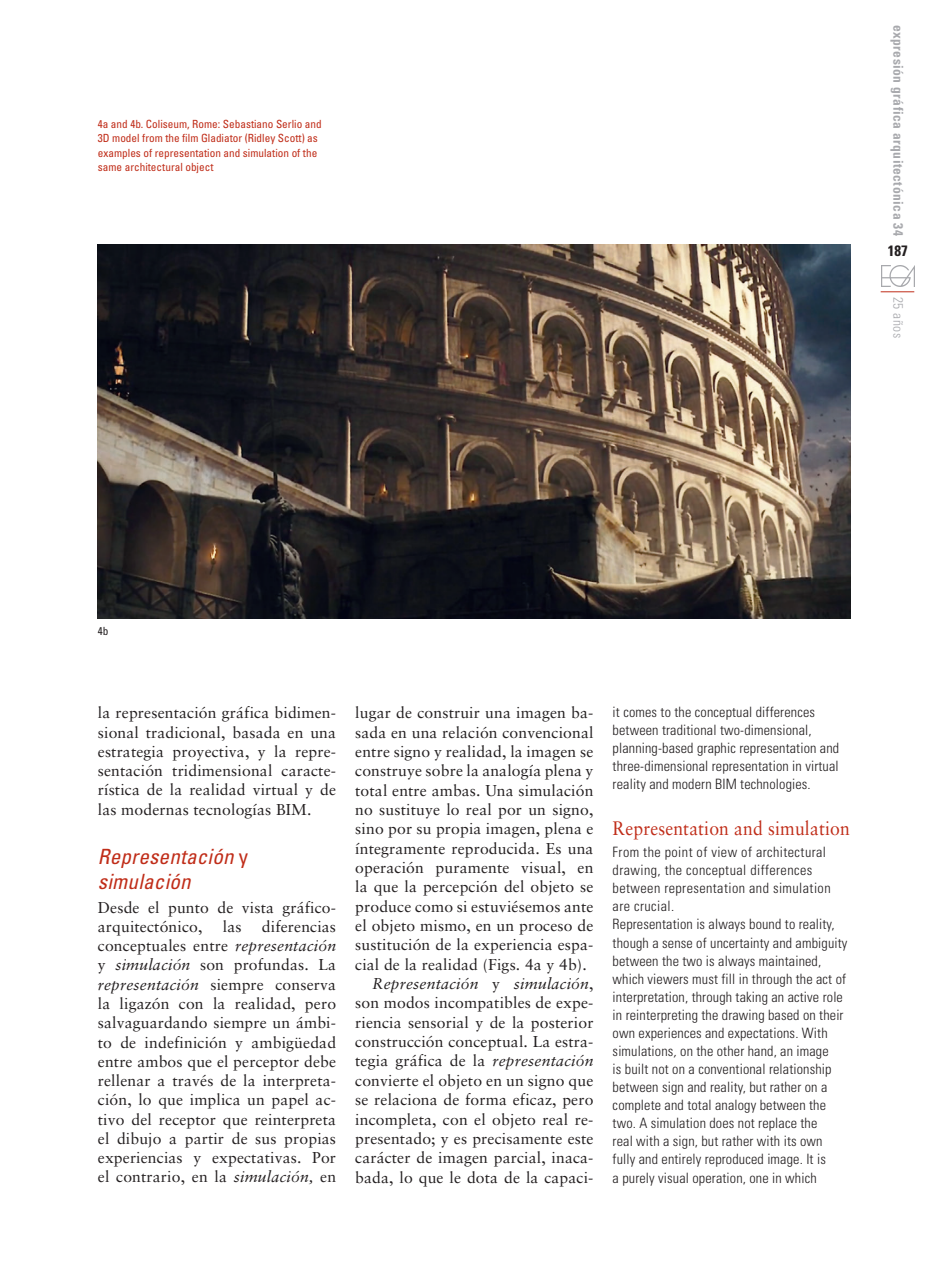
<style>
.page{position:relative;width:936px;height:1276px;background:#fff}
.page>*{position:absolute;margin:0;border:0;box-sizing:border-box;transform-origin:0 0}
.TITULAR_1_CAST{font:italic condensed 21px/25.5px "Univers";letter-spacing:.01em;color:#c02d19}
.TITULAR_1_INGLES{font:19.5px "Sabon";letter-spacing:.01em;color:#c02d19;scale:.9 1}
.t1{font:15.75px/19.4px "Sabon";letter-spacing:.01em;color:#231f20;text-align:justify}
.t2{font:700 condensed 15px "Univers";color:#231f20}
.Body{font:300 condensed 14.25px/18px "Univers";letter-spacing:.01em;color:#231f20}
.Body-2{font:300 condensed 14.25px/18px "Univers";letter-spacing:.03em;color:#231f20}
.t3{font:700 condensed 13.5px "Univers";letter-spacing:.035em;color:#a8a9ad}
.t4{font:300 condensed 13.5px "Univers";letter-spacing:.035em;color:#a8a9ad}
.t5{font:condensed 11.25px/14.2px "Univers";color:#c02d19}
.PIES_DE_FOTO_INGLES{font:condensed 11.25px "Univers";color:#231f20}
.s1{font-style:normal}
.s2{font-style:italic}
</style>
<div class="page">
<img style="left:881px;top:265px;width:33px;height:21px">
<hr style="left:880px;top:291px;width:34px;height:1px;background:#c02d19">
<img style="left:98px;top:244px;width:752px;height:375px">
<p class="t5" style="left:98px;top:117px;width:225px">4a and 4b. Coliseum, Rome: Sebastiano Serlio and 3D model from the film Gladiator (Ridley Scott) as examples of representation and simulation of the same architectural object</p>
<p class="t3" style="left:906px;top:25px;width:213px;rotate:90deg">expresión gráfica arquitectónica 34</p>
<p class="t2" style="left:887px;top:242px;width:21px">187</p>
<p class="t4" style="left:906px;top:297px;width:43px;rotate:90deg">25 años</p>
<p class="PIES_DE_FOTO_INGLES" style="left:98px;top:623px;width:12px">4b</p>
<p class="t1" style="left:98px;top:703px;width:240px">la representación gráfica bidimen&shy;sional tradicional, basada en una estrategia proyectiva, y la repre&shy;sentación tridimensional caracte&shy;rística de la realidad virtual y de las modernas tecnologías BIM.</p>
<p class="TITULAR_1_CAST" style="left:98px;top:843px;width:152px">Representación <span class="s1">y </span>simulación</p>
<p class="t1" style="left:98px;top:897px;width:240px">Desde el punto de vista gráfico&shy;arquitectónico,</p>
<p class="t1" style="left:98px;top:916px;width:240px;text-indent:164px">diferencias conceptuales entre <span class="s2">representación </span>y <span class="s2">simulación</span> son profundas. La <span class="s2">representación</span> siempre conserva la ligazón con la realidad, pero salvaguardando siempre un ámbi&shy;to de indefinición y ambigüedad entre ambos que el perceptor debe rellenar a través de la interpreta&shy;ción, lo que implica un papel ac&shy;tivo del receptor que reinterpreta el dibujo a partir de sus propias experiencias y expectativas. Por el contrario, en la <span class="s2">simulación,</span> en</p>
<p class="t1" style="left:223px;top:916px;width:20px">las</p>
<p class="t1" style="left:355px;top:703px;width:240px">lugar de construir una imagen ba&shy;sada en una relación convencional entre signo y realidad, la imagen se construye sobre la analogía plena y total entre ambas. Una simulación no sustituye lo real por un signo, sino por su propia imagen, plena e íntegramente reproducida. Es una operación puramente visual, en la que la percepción del objeto se produce como si estuviésemos ante el objeto mismo, en un proceso de sustitución de la experiencia espa&shy;cial de la realidad (Figs. 4a y 4b).</p>
<p class="t1" style="left:355px;top:973px;width:240px;text-indent:17px"><span class="s2">Representación</span> y <span class="s2">simulación</span>, son modos incompatibles de expe&shy;riencia sensorial y de la posterior construcción conceptual. La estra&shy;tegia gráfica de la <span class="s2">representación </span>convierte el objeto en un signo que se relaciona de forma eficaz, pero incompleta, con el objeto real re&shy;presentado; y es precisamente este carácter de imagen parcial, inaca&shy;bada, lo que le dota de la capaci-</p>
<p class="Body" style="left:612px;top:703px;width:228px">it comes to the conceptual differences between traditional two-dimensional, planning-based graphic representation and three-dimensional representation in virtual reality and modern BIM technologies.</p>
<p class="TITULAR_1_INGLES" style="left:612px;top:816px;width:265px">Representation and simulation</p>
<p class="Body-2" style="left:612px;top:843px;width:219px">From the point of view of architectural drawing, the conceptual differences between representation and simulation are crucial.</p>
<p class="Body" style="left:612px;top:915px;width:236px">Representation is always bound to reality, though a sense of uncertainty and ambiguity between the two is always maintained, which viewers must fill in through the act of interpretation, through taking an active role in reinterpreting the drawing based on their own experiences and expectations. With simulations<span class="s2">,</span> on the other hand, an image<br>is built not on a conventional relationship between sign and reality, but rather on a complete and total analogy between the two. A simulation does not replace the<br>real with a sign, but rather with its own fully and entirely reproduced image. It is<br>a purely visual operation, one in which</p>
</div>
